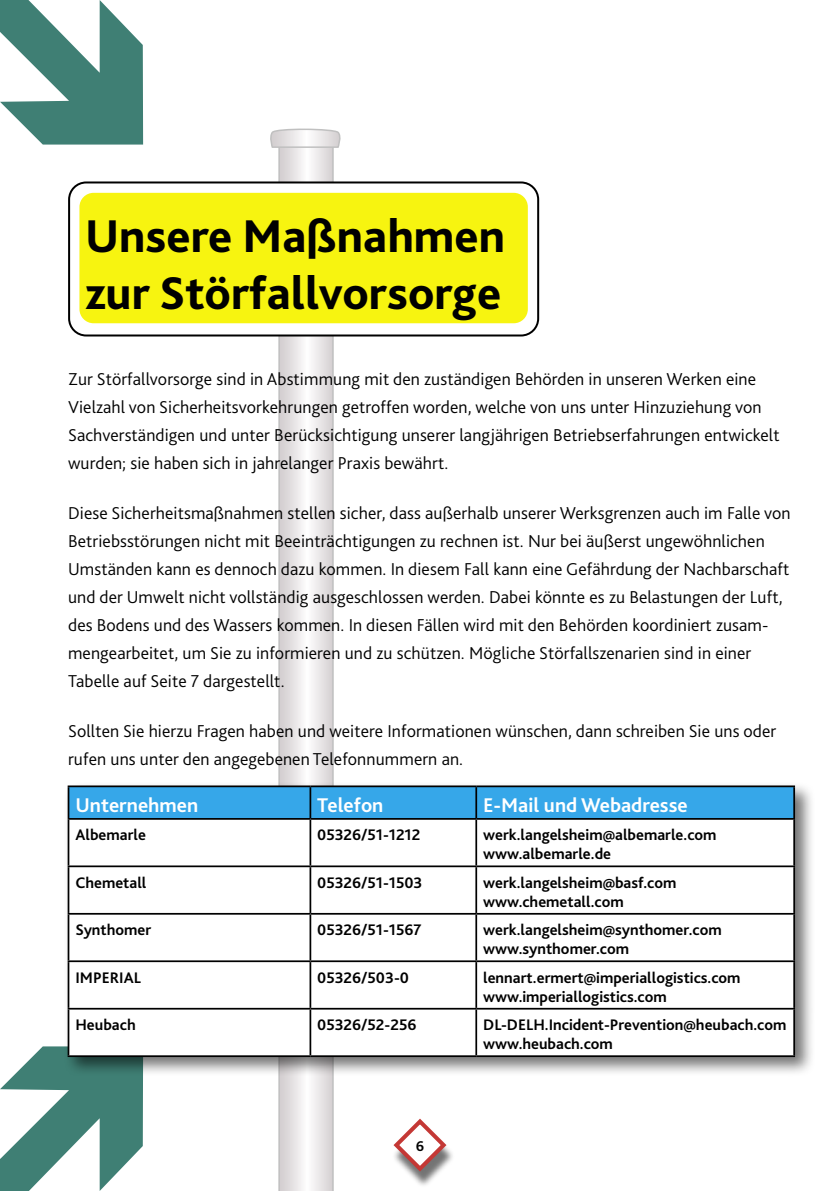
<style>
.page{position:relative;width:840px;height:1191px;background:#fff}
.page>*{position:absolute;margin:0;border:0;box-sizing:border-box;transform-origin:0 0}
.headline{font:800 48px "Bliss 2";color:#000}
.t1{font:700 20.8px "Bliss 2";color:#fff}
.t2{font:300 18px/28px "Bliss 2";letter-spacing:.005em;color:#000}
.t3{font:700 16px/19.2px "Bliss 2";color:#000}
.t4{font:700 14.8px "Bliss 2";color:#000}
</style>
<div class="page">
<svg style="left:0;top:0;width:143px;height:145px"></svg>
<svg style="left:0;top:1046px;width:143px;height:145px"></svg>
<div style="left:391px;top:1124px;width:64px;height:64px;background:#000;opacity:.55"></div>
<svg style="left:391px;top:1118px;width:58px;height:56px"></svg>
<svg style="left:278px;top:149px;width:55px;height:1042px"></svg>
<svg style="left:270px;top:128px;width:71px;height:21px"></svg>
<div style="left:63px;top:781px;width:751px;height:296px;background:#000;opacity:.55"></div>
<div style="left:69px;top:787px;width:723px;height:31px;background:#36a7e9"></div>
<svg style="left:69px;top:819px;width:723px;height:236px"></svg>
<hr style="left:68px;top:785px;width:242px;height:2px;background:#000">
<hr style="left:68px;top:787px;width:1px;height:31px;background:#000">
<hr style="left:310px;top:785px;width:166px;height:2px;background:#000">
<hr style="left:309px;top:787px;width:2px;height:31px;background:#000">
<hr style="left:476px;top:785px;width:318px;height:2px;background:#000">
<hr style="left:475px;top:787px;width:2px;height:31px;background:#000">
<hr style="left:792px;top:787px;width:2px;height:31px;background:#000">
<hr style="left:68px;top:818px;width:242px;height:1px;background:#000">
<hr style="left:68px;top:819px;width:1px;height:46px;background:#000">
<hr style="left:310px;top:818px;width:166px;height:1px;background:#000">
<hr style="left:309px;top:819px;width:2px;height:46px;background:#000">
<hr style="left:476px;top:818px;width:318px;height:1px;background:#000">
<hr style="left:475px;top:819px;width:2px;height:46px;background:#000">
<hr style="left:792px;top:819px;width:2px;height:46px;background:#000">
<hr style="left:68px;top:865px;width:242px;height:2px;background:#000">
<hr style="left:68px;top:867px;width:1px;height:46px;background:#000">
<hr style="left:310px;top:865px;width:166px;height:2px;background:#000">
<hr style="left:309px;top:867px;width:2px;height:46px;background:#000">
<hr style="left:476px;top:865px;width:318px;height:2px;background:#000">
<hr style="left:475px;top:867px;width:2px;height:46px;background:#000">
<hr style="left:792px;top:867px;width:2px;height:46px;background:#000">
<hr style="left:68px;top:913px;width:242px;height:1px;background:#000">
<hr style="left:68px;top:914px;width:1px;height:46px;background:#000">
<hr style="left:310px;top:913px;width:166px;height:1px;background:#000">
<hr style="left:309px;top:914px;width:2px;height:46px;background:#000">
<hr style="left:476px;top:913px;width:318px;height:1px;background:#000">
<hr style="left:475px;top:914px;width:2px;height:46px;background:#000">
<hr style="left:792px;top:914px;width:2px;height:46px;background:#000">
<hr style="left:68px;top:960px;width:242px;height:2px;background:#000">
<hr style="left:68px;top:962px;width:1px;height:45px;background:#000">
<hr style="left:310px;top:960px;width:166px;height:2px;background:#000">
<hr style="left:309px;top:962px;width:2px;height:45px;background:#000">
<hr style="left:476px;top:960px;width:318px;height:2px;background:#000">
<hr style="left:475px;top:962px;width:2px;height:45px;background:#000">
<hr style="left:792px;top:962px;width:2px;height:45px;background:#000">
<hr style="left:68px;top:1007px;width:242px;height:2px;background:#000">
<hr style="left:68px;top:1009px;width:1px;height:46px;background:#000">
<hr style="left:310px;top:1007px;width:166px;height:2px;background:#000">
<hr style="left:309px;top:1009px;width:2px;height:46px;background:#000">
<hr style="left:476px;top:1007px;width:318px;height:2px;background:#000">
<hr style="left:475px;top:1009px;width:2px;height:46px;background:#000">
<hr style="left:792px;top:1009px;width:2px;height:46px;background:#000">
<hr style="left:68px;top:1055px;width:242px;height:2px;background:#000">
<hr style="left:310px;top:1055px;width:166px;height:2px;background:#000">
<hr style="left:476px;top:1055px;width:318px;height:2px;background:#000">
<div style="left:69px;top:182px;width:469px;height:153px;background:#fff;border-radius:17px"></div>
<div style="left:68px;top:181px;width:471px;height:155px;border:2px solid #000;border-radius:17px"></div>
<div style="left:79px;top:193px;width:448px;height:130px;background:#f7f410;border-radius:14px"></div>
<p class="headline" style="left:85px;top:206px;width:421px">Unsere Maßnahmen</p>
<p class="headline" style="left:85px;top:263px;width:417px">zur Störfallvorsorge</p>
<p class="t2" style="left:68px;top:364px;width:712px">Zur Störfallvorsorge sind in Abstimmung mit den zuständigen Behörden in unseren Werken eine Vielzahl von Sicherheitsvorkehrungen getroffen worden, welche von uns unter Hinzuziehung von Sachverständigen und unter Berücksichtigung unserer langjährigen Betriebserfahrungen entwickelt wurden; sie haben sich in jahrelanger Praxis bewährt.</p>
<p class="t2" style="left:68px;top:498px;width:723px">Diese Sicherheitsmaßnahmen stellen sicher, dass außerhalb unserer Werksgrenzen auch im Falle von Betriebsstörungen nicht mit Beeinträchtigungen zu rechnen ist. Nur bei äußerst ungewöhnlichen Umständen kann es dennoch dazu kommen. In diesem Fall kann eine Gefährdung der Nachbarschaft und der Umwelt nicht vollständig ausgeschlossen werden. Dabei könnte es zu Belastungen der Luft, des Bodens und des Wassers kommen. In diesen Fällen wird mit den Behörden koordiniert zusam&shy;mengearbeitet, um Sie zu informieren und zu schützen. Mögliche Störfallszenarien sind in einer Tabelle auf Seite 7 dargestellt.</p>
<p class="t2" style="left:68px;top:716px;width:709px">Sollten Sie hierzu Fragen haben und weitere Informationen wünschen, dann schreiben Sie uns oder rufen uns unter den angegebenen Telefonnummern an.</p>
<p class="t1" style="left:75px;top:792px;width:124px">Unternehmen</p>
<p class="t1" style="left:317px;top:792px;width:68px">Telefon</p>
<p class="t1" style="left:483px;top:792px;width:206px">E-Mail und Webadresse</p>
<p class="t3" style="left:75px;top:825px;width:72px">Albemarle</p>
<p class="t3" style="left:317px;top:825px;width:104px">05326/51-1212</p>
<p class="t3" style="left:483px;top:825px;width:235px">werk.langelsheim@albemarle.com</p>
<p class="t3" style="left:483px;top:844px;width:129px">www.albemarle.de</p>
<p class="t3" style="left:75px;top:872px;width:72px">Chemetall</p>
<p class="t3" style="left:317px;top:872px;width:107px">05326/51-1503</p>
<p class="t3" style="left:483px;top:872px;width:195px">werk.langelsheim@basf.com</p>
<p class="t3" style="left:483px;top:891px;width:142px">www.chemetall.com</p>
<p class="t3" style="left:75px;top:919px;width:77px">Synthomer</p>
<p class="t3" style="left:317px;top:919px;width:106px">05326/51-1567</p>
<p class="t3" style="left:483px;top:919px;width:240px">werk.langelsheim@synthomer.com www.synthomer.com</p>
<p class="t3" style="left:75px;top:967px;width:67px">IMPERIAL</p>
<p class="t3" style="left:317px;top:967px;width:93px">05326/503-0</p>
<p class="t3" style="left:483px;top:967px;width:259px">lennart.ermert@imperiallogistics.com www.imperiallogistics.com</p>
<p class="t3" style="left:75px;top:1014px;width:62px">Heubach</p>
<p class="t3" style="left:317px;top:1014px;width:101px">05326/52-256</p>
<p class="t3" style="left:483px;top:1014px;width:304px">DL-DELH.Incident-Prevention@heubach.com</p>
<p class="t3" style="left:483px;top:1034px;width:131px">www.heubach.com</p>
<p class="t4" style="left:415px;top:1136px;width:10px">6</p>
</div>
